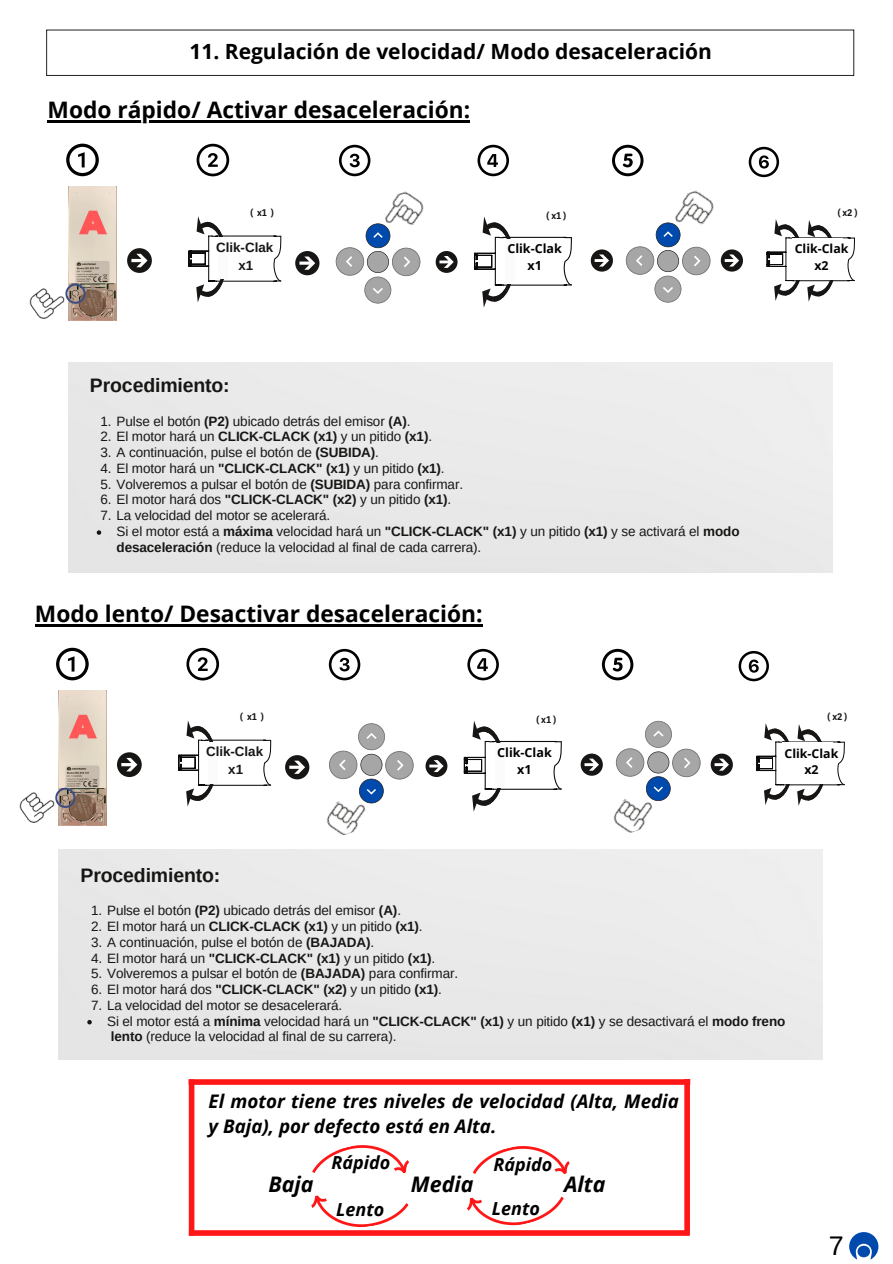
<style>
.page{position:relative;width:893px;height:1264px;background:#fff}
.page>*{position:absolute;margin:0;border:0;box-sizing:border-box;transform-origin:0 0}
.t1{font:26.85px "Arimo";color:#000}
.t2{font:700 22.8px "Open Sans";color:#000}
.t3{font:italic 700 21.45px "Open Sans";color:#000}
.t4{font:700 21px "Open Sans";color:#000}
.t5{font:700 19.5px "Arimo";letter-spacing:-.01em;color:#171615}
.t6{font:italic 700 18.75px/25.3px "Open Sans";color:#000}
.t7{font:italic 700 18px "Open Sans";color:#000}
.t8{font:13.5px/15.8px "Arimo";letter-spacing:-.01em;color:#171615}
.t9{font:700 13.35px/17.9px "Arimo";color:#171615;text-align:center}
.t10{font:700 12.45px/16.6px "Open Sans";color:#000;text-align:center}
.t11{font:700 12.3px/16.5px "Open Sans";color:#000;text-align:center}
.t12{font:700 9.6px "IBM Plex Sans Cond";letter-spacing:-.01em;color:#171615}
.s1{font-weight:700}
.s2{font-weight:700;color:#e3e3e1}
</style>
<div class="page">
<svg style="left:849px;top:1232px;width:29px;height:27px"></svg>
<div style="left:857px;top:1245px;width:13px;height:12px;background:#004aad;border-radius:50%"></div>
<svg style="left:46px;top:30px;width:808px;height:46px"></svg>
<svg style="left:435px;top:251px;width:22px;height:22px"></svg>
<svg style="left:295px;top:251px;width:24px;height:24px"></svg>
<svg style="left:127px;top:248px;width:25px;height:25px"></svg>
<svg style="left:590px;top:249px;width:23px;height:22px"></svg>
<svg style="left:720px;top:249px;width:23px;height:22px"></svg>
<svg style="left:188px;top:216px;width:94px;height:86px"></svg>
<svg style="left:66px;top:144px;width:33px;height:32px"></svg>
<svg style="left:196px;top:144px;width:33px;height:32px"></svg>
<svg style="left:339px;top:145px;width:31px;height:31px"></svg>
<svg style="left:477px;top:145px;width:32px;height:31px"></svg>
<svg style="left:748px;top:147px;width:31px;height:30px"></svg>
<svg style="left:612px;top:145px;width:31px;height:31px"></svg>
<img style="left:69px;top:186px;width:47px;height:135px">
<img style="left:29px;top:289px;width:36px;height:29px">
<svg style="left:65px;top:283px;width:21px;height:21px"></svg>
<svg style="left:79px;top:211px;width:28px;height:23px"></svg>
<svg style="left:97px;top:530px;width:4px;height:5px"></svg>
<svg style="left:474px;top:216px;width:98px;height:92px"></svg>
<svg style="left:766px;top:219px;width:89px;height:83px"></svg>
<div style="left:792px;top:238px;width:51px;height:42px;background:#fff"></div>
<hr style="left:48px;top:120px;width:422px;height:2px;background:#000">
<img style="left:385px;top:191px;width:39px;height:32px">
<svg style="left:335px;top:223px;width:85px;height:80px"></svg>
<img style="left:675px;top:190px;width:39px;height:32px">
<svg style="left:625px;top:222px;width:85px;height:81px"></svg>
<svg style="left:425px;top:755px;width:22px;height:22px"></svg>
<svg style="left:285px;top:755px;width:24px;height:24px"></svg>
<svg style="left:117px;top:752px;width:25px;height:25px"></svg>
<svg style="left:580px;top:753px;width:22px;height:22px"></svg>
<svg style="left:710px;top:753px;width:22px;height:22px"></svg>
<svg style="left:178px;top:720px;width:94px;height:86px"></svg>
<svg style="left:56px;top:647px;width:33px;height:33px"></svg>
<svg style="left:186px;top:648px;width:33px;height:32px"></svg>
<svg style="left:329px;top:649px;width:31px;height:31px"></svg>
<svg style="left:467px;top:649px;width:32px;height:31px"></svg>
<svg style="left:738px;top:651px;width:30px;height:30px"></svg>
<svg style="left:602px;top:649px;width:31px;height:31px"></svg>
<img style="left:59px;top:690px;width:47px;height:135px">
<img style="left:19px;top:793px;width:36px;height:29px">
<svg style="left:55px;top:787px;width:20px;height:21px"></svg>
<svg style="left:69px;top:714px;width:28px;height:24px"></svg>
<svg style="left:463px;top:720px;width:99px;height:91px"></svg>
<svg style="left:756px;top:723px;width:89px;height:83px"></svg>
<div style="left:782px;top:742px;width:51px;height:42px;background:#fff"></div>
<img style="left:326px;top:803px;width:45px;height:32px">
<svg style="left:329px;top:723px;width:84px;height:80px"></svg>
<img style="left:613px;top:801px;width:40px;height:32px">
<svg style="left:616px;top:721px;width:84px;height:80px"></svg>
<div style="left:188px;top:1079px;width:502px;height:5px;background:#ff1616"></div>
<div style="left:684px;top:1078px;width:6px;height:157px;background:#ff1616"></div>
<div style="left:189px;top:1079px;width:5px;height:156px;background:#ff1616"></div>
<div style="left:189px;top:1230px;width:500px;height:5px;background:#ff1616"></div>
<hr style="left:35px;top:624px;width:447px;height:2px;background:#000">
<svg style="left:87px;top:1019px;width:5px;height:5px"></svg>
<svg style="left:308px;top:1145px;width:103px;height:86px"></svg>
<svg style="left:464px;top:1146px;width:108px;height:90px"></svg>
<h3 class="t4" style="left:189px;top:37px;width:524px">11. Regulación de velocidad/ Modo desaceleración</h3>
<h2 class="t2" style="left:48px;top:93px;width:424px">Modo rápido/ Activar desaceleración:</h2>
<p class="t12" style="left:250px;top:206px;width:25px">(x1)</p>
<p class="t9" style="left:216px;top:238px;width:59px">Clik-Clak x1</p>
<p class="t12" style="left:546px;top:209px;width:21px">(x1)</p>
<p class="t12" style="left:837px;top:206px;width:21px">(x2)</p>
<p class="t10" style="left:507px;top:240px;width:56px">Clik-Clak x1</p>
<p class="t11" style="left:794px;top:240px;width:55px">Clik-Clak x2</p>
<h3 class="t5" style="left:90px;top:374px;width:141px">Procedimiento:</h3>
<p class="t8" style="left:100px;top:413px;width:311px">1. Pulse el botón <span class="s1">(P2)</span> ubicado detrás del emisor <span class="s1">(A)</span>.</p>
<p class="t8" style="left:100px;top:429px;width:333px">2. El motor hará un <span class="s1">CLICK-CLACK (x1)</span> y un pitido <span class="s1">(x1)</span>.</p>
<p class="t8" style="left:100px;top:444px;width:280px">3. A continuación, pulse el botón de <span class="s1">(SUBIDA)</span>.</p>
<p class="t8" style="left:100px;top:460px;width:345px">4. El motor hará un <span class="s1">"CLICK-CLACK" (x1)</span> y un pitido <span class="s1">(x1)</span>.</p>
<p class="t8" style="left:100px;top:476px;width:364px">5. Volveremos a pulsar el botón de <span class="s1">(SUBIDA)</span> para confirmar.</p>
<p class="t8" style="left:100px;top:492px;width:352px">6. El motor hará dos <span class="s1">"CLICK-CLACK" (x2)</span> y un pitido <span class="s1">(x1)</span>.</p>
<p class="t8" style="left:116px;top:507px;width:624px;text-indent:-16px">7. La velocidad del motor se acelerará.<br>Si el motor está a <span class="s1">máxima</span> velocidad hará un <span class="s1">"CLICK-CLACK" (x1)</span> y un pitido <span class="s1">(x1)</span> y se activará el <span class="s1">modo desaceleración</span> (reduce la velocidad al final de cada carrera).</p>
<h2 class="t2" style="left:35px;top:597px;width:449px">Modo lento/ Desactivar desaceleración:</h2>
<p class="t12" style="left:240px;top:710px;width:25px">(x1)</p>
<p class="t9" style="left:206px;top:742px;width:59px">Clik-Clak x1</p>
<p class="t12" style="left:536px;top:713px;width:21px">(x1)</p>
<p class="t12" style="left:827px;top:710px;width:21px">(x2)</p>
<p class="t10" style="left:497px;top:744px;width:56px">Clik-Clak x1</p>
<p class="t11" style="left:784px;top:744px;width:55px">Clik-Clak x2</p>
<h3 class="t5" style="left:81px;top:864px;width:141px">Procedimiento:</h3>
<p class="t8" style="left:91px;top:902px;width:311px">1. Pulse el botón <span class="s1">(P2)</span> ubicado detrás del emisor <span class="s1">(A)</span>.</p>
<p class="t8" style="left:91px;top:918px;width:333px">2. El motor hará un <span class="s1">CLICK-CLACK (x1)</span> y un pitido <span class="s1">(x1)</span>.</p>
<p class="t8" style="left:91px;top:934px;width:284px">3. A continuación, pulse el botón de <span class="s1">(BAJADA)</span>.</p>
<p class="t8" style="left:91px;top:950px;width:345px">4. El motor hará un <span class="s1">"CLICK-CLACK" (x1)</span> y un pitido <span class="s1">(x1)</span>.</p>
<p class="t8" style="left:91px;top:965px;width:368px">5. Volveremos a pulsar el botón de <span class="s1">(BAJADA)</span> para confirmar.</p>
<p class="t8" style="left:91px;top:981px;width:352px">6. El motor hará dos <span class="s1">"CLICK-CLACK" (x2)</span> y un pitido <span class="s1">(x1)</span>.</p>
<p class="t8" style="left:103px;top:997px;width:683px;text-indent:-12px">7. La velocidad del motor se desacelerará.<br>Si el motor está a <span class="s1">mínima</span> velocidad hará un <span class="s1">"CLICK-CLACK" (x1)</span> y un pitido <span class="s1">(x1)</span> y se desactivará el <span class="s1">modo freno </span><span class="s2">_</span><span class="s1">lento</span> (reduce la velocidad al final de su carrera).</p>
<h3 class="t6" style="left:208px;top:1088px;width:472px">El motor tiene tres niveles de velocidad (Alta, Media y Baja), por defecto está en Alta.</h3>
<h3 class="t3" style="left:268px;top:1168px;width:47px">Baja</h3>
<h3 class="t3" style="left:411px;top:1168px;width:64px">Media</h3>
<h3 class="t3" style="left:564px;top:1168px;width:43px">Alta</h3>
<h3 class="t7" style="left:331px;top:1150px;width:60px">Rápido</h3>
<h3 class="t7" style="left:493px;top:1152px;width:60px">Rápido</h3>
<h3 class="t7" style="left:336px;top:1196px;width:50px">Lento</h3>
<h3 class="t7" style="left:492px;top:1195px;width:50px">Lento</h3>
<h1 class="t1" style="left:828px;top:1230px;width:16px">7</h1>
</div>
